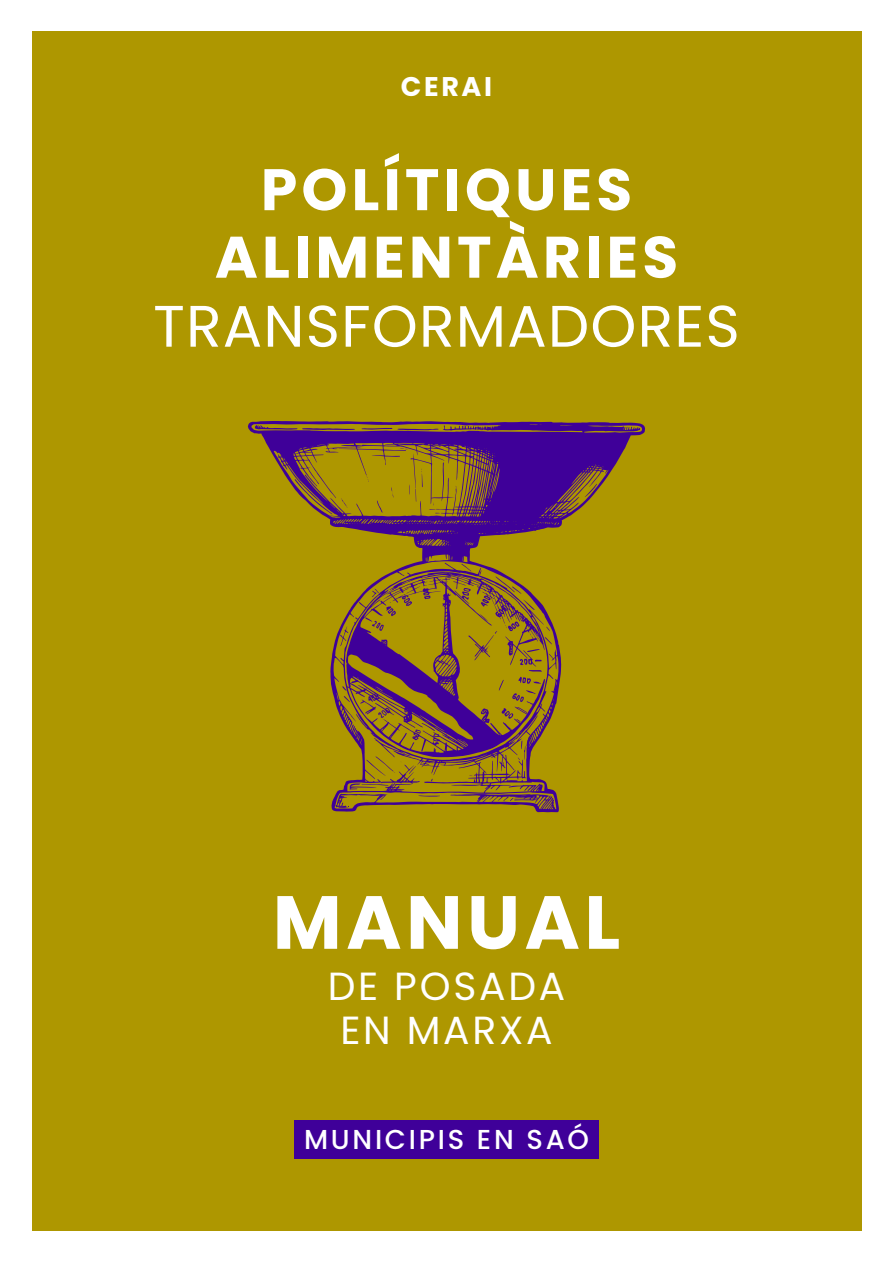
<style>
.page{position:relative;width:893px;height:1263px;background:#fff}
.page>*{position:absolute;margin:0;border:0;box-sizing:border-box;transform-origin:0 0}
.t1{font:700 75.15px "Poppins";letter-spacing:.06em;color:#fff}
.t2{font:700 58.5px/67.5px "Poppins";letter-spacing:.07em;color:#fff;text-align:center}
.t3{font:58.5px "Poppins";letter-spacing:.02em;color:#fff}
.t4{font:39.3px/43.7px "Poppins";letter-spacing:.07em;color:#fff;text-align:center}
.t5{font:500 27.45px "Poppins";letter-spacing:.1em;color:#fff}
.t6{font:700 27px "Poppins";letter-spacing:.1em;color:#fff}
</style>
<div class="page">
<div style="left:32px;top:32px;width:829px;height:1199px;background:#ae9700"></div>
<svg style="left:248px;top:421px;width:397px;height:391px"></svg>
<svg style="left:377px;top:500px;width:6px;height:13px"></svg>
<svg style="left:409px;top:484px;width:7px;height:18px"></svg>
<svg style="left:400px;top:448px;width:8px;height:2px"></svg>
<svg style="left:422px;top:469px;width:1px;height:18px"></svg>
<svg style="left:341px;top:498px;width:7px;height:10px"></svg>
<svg style="left:391px;top:487px;width:2px;height:10px"></svg>
<svg style="left:429px;top:502px;width:11px;height:12px"></svg>
<svg style="left:367px;top:475px;width:2px;height:7px"></svg>
<svg style="left:342px;top:686px;width:8px;height:16px"></svg>
<svg style="left:366px;top:756px;width:29px;height:20px"></svg>
<svg style="left:409px;top:766px;width:13px;height:8px"></svg>
<svg style="left:424px;top:595px;width:6px;height:4px"></svg>
<svg style="left:340px;top:626px;width:8px;height:20px"></svg>
<svg style="left:365px;top:589px;width:31px;height:42px"></svg>
<svg style="left:418px;top:795px;width:22px;height:1px"></svg>
<svg style="left:350px;top:783px;width:38px;height:13px"></svg>
<svg style="left:255px;top:425px;width:100px;height:5px"></svg>
<svg style="left:361px;top:428px;width:78px;height:2px"></svg>
<svg style="left:360px;top:696px;width:34px;height:22px"></svg>
<svg style="left:415px;top:723px;width:20px;height:11px"></svg>
<svg style="left:518px;top:740px;width:7px;height:20px"></svg>
<svg style="left:585px;top:484px;width:12px;height:13px"></svg>
<svg style="left:295px;top:479px;width:37px;height:35px"></svg>
<svg style="left:403px;top:594px;width:9px;height:12px"></svg>
<svg style="left:441px;top:564px;width:111px;height:158px"></svg>
<div style="left:294px;top:1120px;width:305px;height:39px;background:#3f0099"></div>
<p class="t6" style="left:401px;top:71px;width:93px">CERAI</p>
<p class="t2" style="left:215px;top:156px;width:465px">POLÍTIQUES<br>ALIMENTÀRIES</p>
<p class="t3" style="left:153px;top:292px;width:588px">TRANSFORMADORES</p>
<p class="t1" style="left:273px;top:879px;width:349px">MANUAL</p>
<p class="t4" style="left:328px;top:964px;width:239px">DE POSADA<br>EN MARXA</p>
<p class="t5" style="left:304px;top:1124px;width:286px">MUNICIPIS EN SAÓ</p>
</div>
